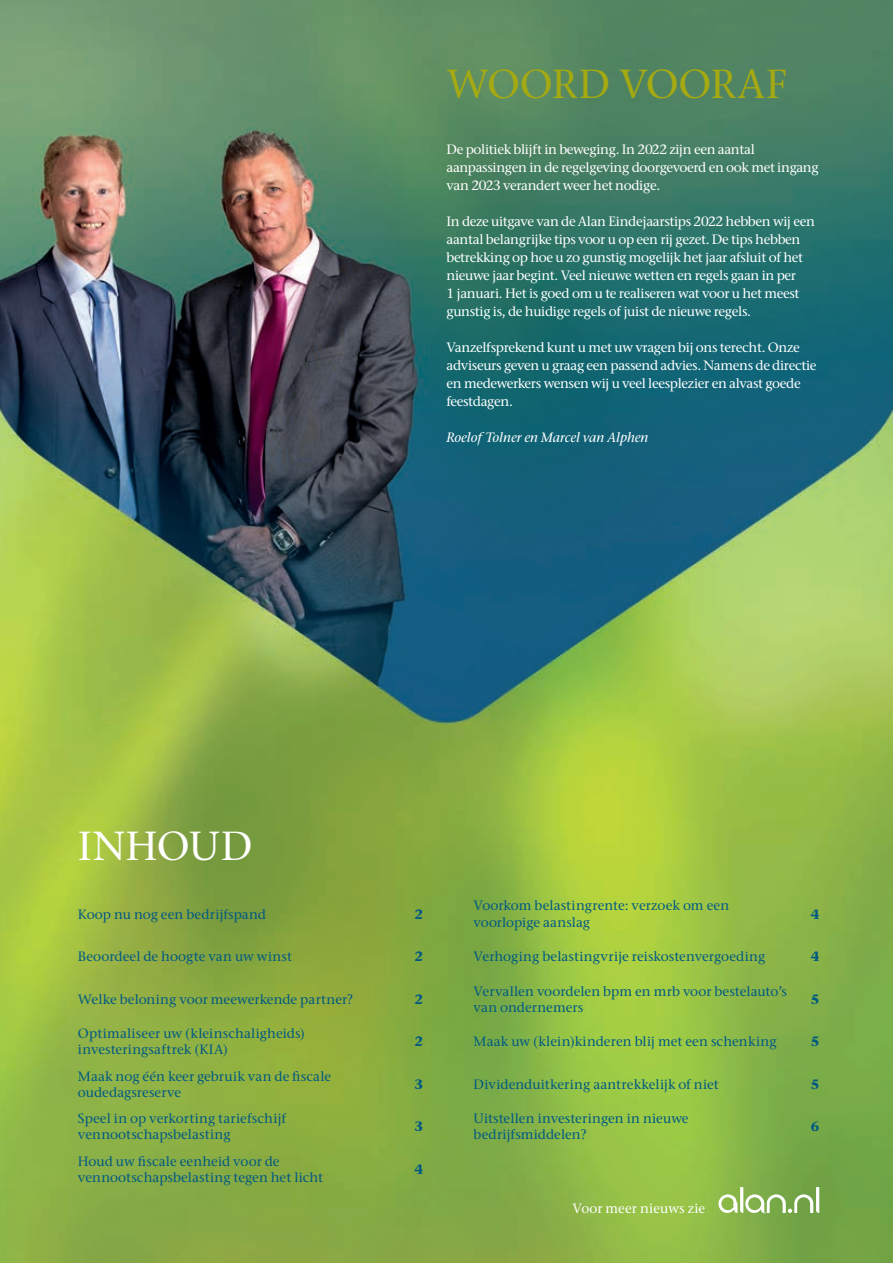
<style>
.page{position:relative;width:893px;height:1263px;background:#fff}
.page>*{position:absolute;margin:0;border:0;box-sizing:border-box;transform-origin:0 0}
.t1{font:500 40.5px "ITC Stone Serif";letter-spacing:-.005em;color:#a5a912}
.t2{font:500 40.5px "ITC Stone Serif";letter-spacing:.01em;color:#fff}
.t3{font:500 13.5px/18px "ITC Stone Serif";letter-spacing:-.025em;color:#fff}
.t4{font:500 13.5px/16.2px "ITC Stone Serif";letter-spacing:.005em;color:#005983}
.t5{font:italic 500 13.5px "ITC Stone Serif";color:#fff}
.t6{font:500 13.5px "ITC Stone Serif";letter-spacing:.01em;color:#fff}
.t7{font:700 13.5px "ITC Stone Serif";color:#005983}
</style>
<div class="page">
<img style="left:0;top:0;width:893px;height:1263px">
<svg style="left:718px;top:1187px;width:101px;height:27px"></svg>
<h1 class="t1" style="left:446px;top:58px;width:342px">WOORD VOORAF</h1>
<p class="t3" style="left:446px;top:140px;width:374px">De politiek blijft in beweging. In 2022 zijn een aantal aanpassingen in de regelgeving doorgevoerd en ook met ingang van 2023 verandert weer het nodige.</p>
<p class="t3" style="left:446px;top:212px;width:370px">In deze uitgave van de Alan Eindejaarstips 2022 hebben wij een aantal belangrijke tips voor u op een rij gezet. De tips hebben betrekking op hoe u zo gunstig mogelijk het jaar afsluit of het nieuwe jaar begint. Veel nieuwe wetten en regels gaan in per<br>1 januari. Het is goed om u te realiseren wat voor u het meest gunstig is, de huidige regels of juist de nieuwe regels.</p>
<p class="t3" style="left:446px;top:338px;width:371px">Vanzelfsprekend kunt u met uw vragen bij ons terecht. Onze adviseurs geven u graag een passend advies. Namens de directie en medewerkers wensen wij u veel leesplezier en alvast goede feestdagen.</p>
<p class="t5" style="left:446px;top:429px;width:203px">Roelof Tolner en Marcel van Alphen</p>
<h1 class="t2" style="left:78px;top:821px;width:176px">INHOUD</h1>
<p class="t4" style="left:78px;top:906px;width:190px">Koop nu nog een bedrijfspand</p>
<p class="t7" style="left:415px;top:905px;width:10px">2</p>
<p class="t4" style="left:78px;top:948px;width:216px">Beoordeel de hoogte van uw winst</p>
<p class="t7" style="left:415px;top:948px;width:10px">2</p>
<p class="t4" style="left:78px;top:991px;width:276px">Welke beloning voor meewerkende partner?</p>
<p class="t7" style="left:415px;top:990px;width:10px">2</p>
<p class="t4" style="left:78px;top:1025px;width:228px">Optimaliseer uw (kleinschaligheids) investeringsaftrek (KIA)</p>
<p class="t7" style="left:415px;top:1033px;width:10px">2</p>
<p class="t4" style="left:78px;top:1068px;width:255px">Maak nog één keer gebruik van de fiscale oudedagsreserve</p>
<p class="t7" style="left:415px;top:1075px;width:10px">3</p>
<p class="t4" style="left:78px;top:1110px;width:210px">Speel in op verkorting tariefschijf vennootschapsbelasting</p>
<p class="t7" style="left:415px;top:1118px;width:10px">3</p>
<p class="t4" style="left:78px;top:1153px;width:247px">Houd uw fiscale eenheid voor de vennootschapsbelasting tegen het licht</p>
<p class="t7" style="left:415px;top:1160px;width:10px">4</p>
<p class="t4" style="left:474px;top:897px;width:257px">Voorkom belastingrente: verzoek om een voorlopige aanslag</p>
<p class="t7" style="left:811px;top:905px;width:10px">4</p>
<p class="t4" style="left:474px;top:948px;width:293px">Verhoging belastingvrije reiskostenvergoeding</p>
<p class="t7" style="left:811px;top:948px;width:10px">4</p>
<p class="t4" style="left:474px;top:982px;width:315px">Vervallen voordelen bpm en mrb voor bestelauto’s van ondernemers</p>
<p class="t7" style="left:811px;top:990px;width:10px">5</p>
<p class="t4" style="left:474px;top:1033px;width:304px">Maak uw (klein)kinderen blij met een schenking</p>
<p class="t7" style="left:811px;top:1033px;width:10px">5</p>
<p class="t4" style="left:474px;top:1076px;width:247px">Dividenduitkering aantrekkelijk of niet</p>
<p class="t7" style="left:811px;top:1075px;width:10px">5</p>
<p class="t4" style="left:474px;top:1110px;width:217px">Uitstellen investeringen in nieuwe bedrijfsmiddelen?</p>
<p class="t7" style="left:811px;top:1118px;width:10px">6</p>
<p class="t6" style="left:573px;top:1199px;width:134px">Voor meer nieuws zie</p>
</div>
